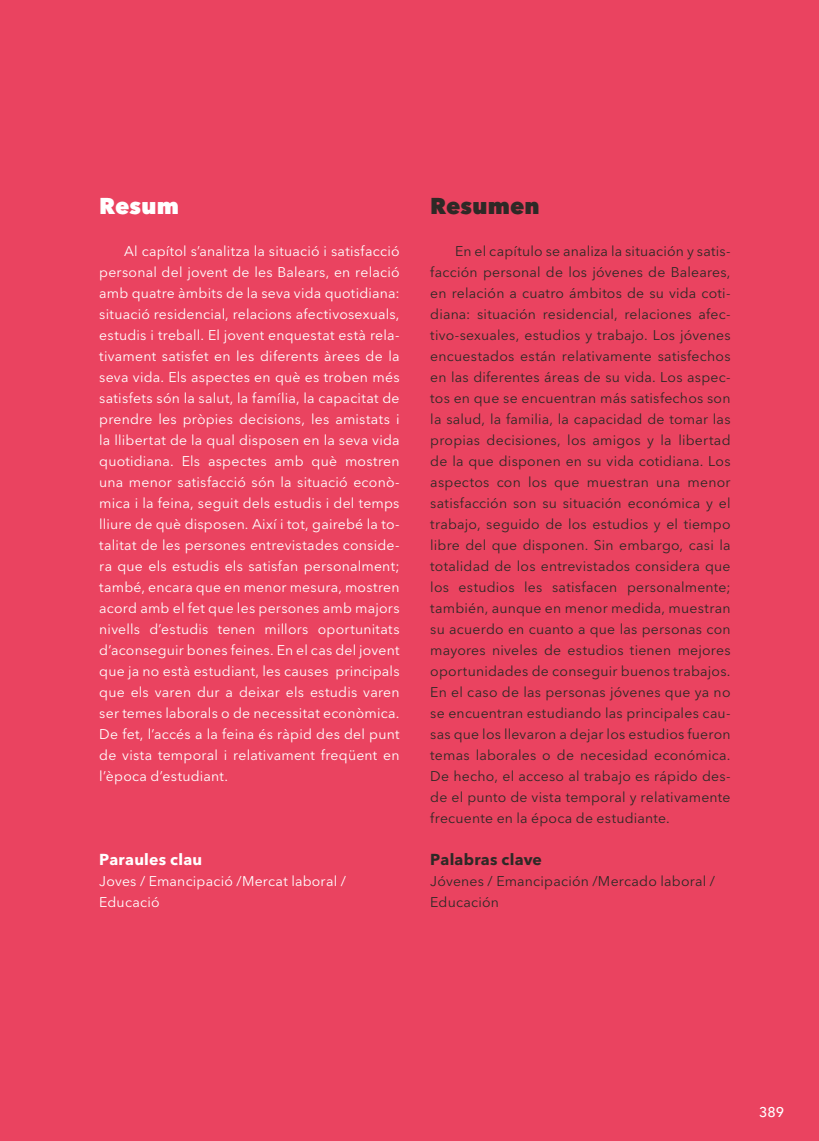
<style>
.page{position:relative;width:819px;height:1141px;background:#ea4360}
.page>*{position:absolute;margin:0;border:0;box-sizing:border-box;transform-origin:0 0}
.titol_Resum_negre{font:800 22.75px "Avenir Next LT Pro";letter-spacing:.005em;color:#2e2926}
.titol_Resum_blanc{font:800 22.75px "Avenir Next LT Pro";letter-spacing:.005em;color:#fff}
.palabras_clave{font:700 15.75px "Avenir Next LT Pro";letter-spacing:.015em;color:#2e2926}
.paraules_clau_blanc{font:700 15.75px "Avenir Next LT Pro";letter-spacing:.015em;color:#fff}
.pa_de_text_resumen_n{font:14px/21px "Avenir Next LT Pro";letter-spacing:.015em;color:#2e2926;text-align:justify}
.pa_de_text_resum{font:14px/21px "Avenir Next LT Pro";letter-spacing:.015em;color:#fff;text-align:justify}
.palabras_clave_pa_de{font:14px/21px "Avenir Next LT Pro";letter-spacing:.015em;color:#2e2926}
.paraules_clau_blanc-2{font:14px/21px "Avenir Next LT Pro";letter-spacing:.015em;color:#fff}
.títol2{font:500 14px "Avenir Next LT Pro";color:#fff}
</style>
<div class="page">
<p class="titol_Resum_blanc" style="left:99px;top:192px;width:81px">Resum</p>
<p class="titol_Resum_negre" style="left:430px;top:192px;width:111px">Resumen</p>
<p class="pa_de_text_resum" style="left:99px;top:241px;width:302px;text-indent:25px">Al capítol s’analitza la situació i satisfacció personal del jovent de les Balears, en relació amb quatre àmbits de la seva vida quotidiana: situació residencial, relacions afectivosexuals, estudis i treball. El jovent enquestat està rela&shy;tivament satisfet en les diferents àrees de la seva vida. Els aspectes en què es troben més satisfets són la salut, la família, la capacitat de prendre les pròpies decisions, les amistats i la llibertat de la qual disposen en la seva vida quotidiana. Els aspectes amb què mostren una menor satisfacció són la situació econò&shy;mica i la feina, seguit dels estudis i del temps lliure de què disposen. Així i tot, gairebé la to&shy;talitat de les persones entrevistades conside&shy;ra que els estudis els satisfan personalment; també, encara que en menor mesura, mostren acord amb el fet que les persones amb majors nivells d’estudis tenen millors oportunitats d’aconseguir bones feines. En el cas del jovent que ja no està estudiant, les causes principals que els varen dur a deixar els estudis varen ser temes laborals o de necessitat econòmica.<br>De fet, l’accés a la feina és ràpid des del punt de vista temporal i relativament freqüent en l’època d’estudiant.</p>
<p class="pa_de_text_resumen_n" style="left:430px;top:241px;width:302px;text-indent:25px">En el capítulo se analiza la situación y satis&shy;facción personal de los jóvenes de Baleares, en relación a cuatro ámbitos de su vida coti&shy;diana: situación residencial, relaciones afec&shy;tivo-sexuales, estudios y trabajo. Los jóvenes encuestados están relativamente satisfechos en las diferentes áreas de su vida. Los aspec&shy;tos en que se encuentran más satisfechos son la salud, la familia, la capacidad de tomar las propias decisiones, los amigos y la libertad de la que disponen en su vida cotidiana. Los aspectos con los que muestran una menor satisfacción son su situación económica y el trabajo, seguido de los estudios y el tiempo libre del que disponen. Sin embargo, casi la totalidad de los entrevistados considera que los estudios les satisfacen personalmente; también, aunque en menor medida, muestran su acuerdo en cuanto a que las personas con mayores niveles de estudios tienen mejores oportunidades de conseguir buenos trabajos.<br>En el caso de las personas jóvenes que ya no se encuentran estudiando las principales cau&shy;sas que los llevaron a dejar los estudios fueron temas laborales o de necesidad económica.<br>De hecho, el acceso al trabajo es rápido des&shy;de el punto de vista temporal y relativamente frecuente en la época de estudiante.</p>
<p class="palabras_clave" style="left:430px;top:850px;width:113px">Palabras clave</p>
<p class="palabras_clave_pa_de" style="left:430px;top:871px;width:286px">Jóvenes / Emancipación /Mercado laboral /<br>Educación</p>
<p class="paraules_clau_blanc" style="left:99px;top:850px;width:104px">Paraules clau</p>
<p class="paraules_clau_blanc-2" style="left:99px;top:871px;width:248px">Joves / Emancipació /Mercat laboral /<br>Educació</p>
<p class="títol2" style="left:759px;top:1104px;width:27px">389</p>
</div>
